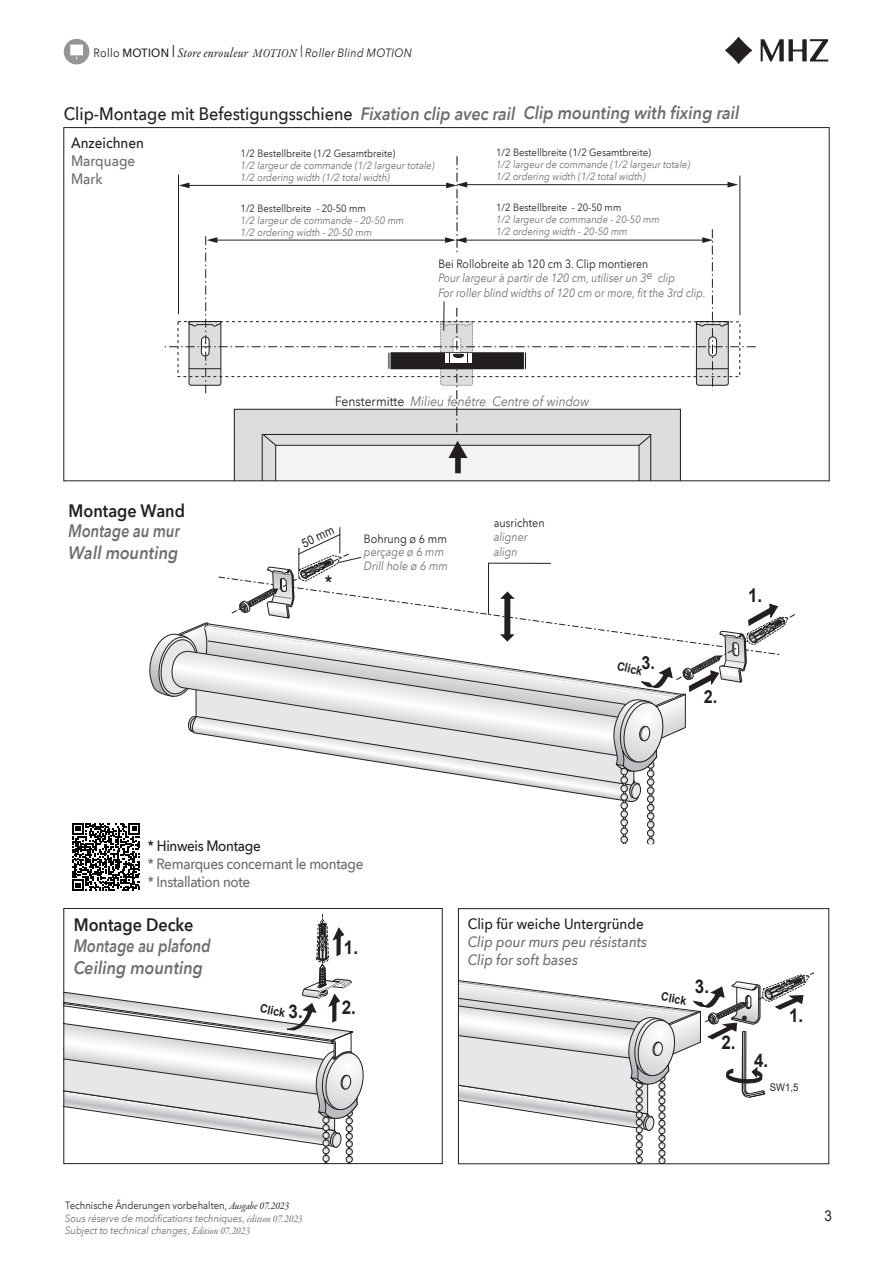
<style>
.page{position:relative;width:893px;height:1263px;background:#fff}
.page>*{position:absolute;margin:0;border:0;box-sizing:border-box;transform-origin:0 0}
.t1{font:700 18.9px "Arial";color:#231f20;scale:.9 1}
.t2{font:700 18.75px "Arial";color:#231f20;scale:.9 1}
.t3{font:italic 600 18px "Avenir Next LT Com";color:#6c6d70;scale:.9 1}
.t4{font:italic 600 18px/21.6px "Avenir Next LT Com";color:#6c6d70;scale:.81 1}
.t5{font:600 18px "Avenir Next LT Com";color:#231f20;scale:.9 1}
.t6{font:700 18px "Arial";color:#231f20;scale:.9 1}
.t7{font:500 15px/18px "Avenir Next LT Com";letter-spacing:-.025em;color:#6c6d70;scale:.9 1}
.t8{font:italic 500 15px/18px "Avenir Next LT Com";color:#6c6d70;scale:.9 1}
.t9{font:500 15px "Avenir Next LT Com";color:#231f20;scale:.9 1}
.t10{font:500 15px "Avenir Next LT Com";letter-spacing:-.025em;color:#231f20;scale:.9 1}
.t11{font:500 15px/18px "Avenir Next LT Com";color:#6c6d70;scale:.9 1}
.t12{font:15px "Arial";color:#231f20;scale:.9 1}
.t13{font:italic 13.5px "Avenir Next LT Com";color:#6c6d70;scale:.9 1}
.t14{font:12.3px "Arial";color:#231f20;scale:.9 1}
.t15{font:italic 12px/14.4px "Avenir Next LT Com";color:#6c6d70;scale:.88 1}
.t16{font:italic 12px "Avenir Next LT Com";letter-spacing:.03em;color:#231f20;scale:.9 1}
.t17{font:12px "Avenir Next LT Com";color:#231f20;scale:.88 1}
.t18{font:italic 12px/13.5px "Avenir Next LT Com";color:#6c6d70;scale:.9 1}
.t19{font:12px "Avenir Next LT Com";color:#231f20;scale:.9 1}
.t20{font:700 12px "Arial";color:#231f20;scale:.89 1}
.t21{font:italic 10.5px/12px "Avenir Next LT Com";color:#6c6d70;scale:.9 1}
.t22{font:10.5px "Avenir Next LT Com";color:#231f20;scale:.9 1}
.t23{font:10.5px "Arial";color:#231f20;scale:.9 1}
.s1{font-style:normal}
.s2{font-weight:500;font-style:normal}
.s3{font-family:"Garamond Premr Pro";font-size:13.5px}
.s4{font-family:"Garamond Premr Pro"}
.s5{font-weight:500;font-style:normal;color:#231f20}
.s6{font-style:normal;color:#231f20}
.s7{font-family:"Garamond Premr Pro";color:#231f20}
</style>
<div class="page">
<svg style="left:65px;top:914px;width:299px;height:248px"></svg>
<div style="left:63px;top:908px;width:380px;height:256px;border:1px solid #231f20"></div>
<svg style="left:725px;top:37px;width:27px;height:26px"></svg>
<svg style="left:789px;top:40px;width:39px;height:21px"></svg>
<svg style="left:761px;top:40px;width:22px;height:21px"></svg>
<div style="left:64px;top:39px;width:25px;height:25px;background:#939598;border-radius:50%"></div>
<svg style="left:70px;top:45px;width:13px;height:14px"></svg>
<svg style="left:458px;top:950px;width:357px;height:215px"></svg>
<svg style="left:72px;top:823px;width:68px;height:68px"></svg>
<svg style="left:163px;top:156px;width:593px;height:325px"></svg>
<svg style="left:149px;top:527px;width:646px;height:318px"></svg>
<p class="t16" style="left:94px;top:45px;width:355px"><span class="s1">Rollo</span> <span class="s2">MOTION </span><sup>|</sup> <span class="s3">Store enrouleur</span> <span class="s4">MOTION </span><sup>|</sup> Roller Blind MOTION</p>
<h3 class="t3" style="left:64px;top:102px;width:752px"><span class="s5">Clip-Montage mit Befestigungsschiene</span> Fixation clip avec rail Clip mounting with fixing rail</h3>
<h3 class="t9" style="left:71px;top:134px;width:83px">Anzeichnen</h3>
<h3 class="t11" style="left:71px;top:152px;width:73px">Marquage<br>Mark</h3>
<h3 class="t5" style="left:69px;top:499px;width:131px">Montage Wand</h3>
<h3 class="t4" style="left:69px;top:520px;width:139px">Montage au mur<br>Wall mounting</h3>
<p class="t22" style="left:241px;top:147px;width:173px">1/2 Bestellbreite (1/2 Gesamtbreite)</p>
<p class="t21" style="left:241px;top:159px;width:217px">1/2 largeur de commande (1/2 largeur totale)<br>1/2 ordering width (1/2 total width)</p>
<p class="t22" style="left:241px;top:202px;width:141px">1/2 Bestellbreite - 20-50 mm</p>
<p class="t21" style="left:241px;top:214px;width:183px">1/2 largeur de commande - 20-50 mm<br>1/2 ordering width - 20-50 mm</p>
<p class="t22" style="left:496px;top:146px;width:173px">1/2 Bestellbreite (1/2 Gesamtbreite)</p>
<p class="t21" style="left:496px;top:158px;width:217px">1/2 largeur de commande (1/2 largeur totale)<br>1/2 ordering width (1/2 total width)</p>
<p class="t22" style="left:496px;top:201px;width:141px">1/2 Bestellbreite - 20-50 mm</p>
<p class="t21" style="left:496px;top:214px;width:183px">1/2 largeur de commande - 20-50 mm<br>1/2 ordering width - 20-50 mm</p>
<p class="t17" style="left:438px;top:257px;width:240px">Bei Rollobreite ab 120 cm 3. Clip montieren</p>
<p class="t15" style="left:438px;top:271px;width:305px">Pour largeur à partir de 120 cm, utiliser un 3e clip<br>For roller blind widths of 120 cm or more, fit the 3rd clip.</p>
<p class="t13" style="left:335px;top:393px;width:284px"><span class="s6">Fenstermitte</span> Milieu fenêtre Centre of window</p>
<p class="t14" style="left:299px;top:536px;width:39px;rotate:-24deg">50 mm</p>
<h3 class="t5" style="left:325px;top:571px;width:10px">*</h3>
<p class="t19" style="left:364px;top:531px;width:94px">Bohrung ø 6 mm</p>
<p class="t18" style="left:364px;top:545px;width:95px">perçage ø 6 mm<br>Drill hole ø 6 mm</p>
<p class="t19" style="left:494px;top:515px;width:58px">ausrichten</p>
<p class="t18" style="left:494px;top:530px;width:39px;line-height:14.4px">aligner align</p>
<h3 class="t6" style="left:641px;top:650px;width:17px">3.</h3>
<p class="t20" style="left:619px;top:657px;width:30px;rotate:13deg">Click</p>
<h1 class="t1" style="left:748px;top:582px;width:17px">1.</h1>
<h3 class="t6" style="left:704px;top:684px;width:17px">2.</h3>
<h3 class="t10" style="left:148px;top:837px;width:127px">* Hinweis Montage</h3>
<h3 class="t7" style="left:148px;top:855px;width:241px">* Remarques concernant le montage * Installation note</h3>
<h3 class="t5" style="left:74px;top:914px;width:134px">Montage Decke</h3>
<h3 class="t4" style="left:74px;top:935px;width:171px">Montage au plafond<br>Ceiling mounting</h3>
<h1 class="t1" style="left:344px;top:934px;width:17px">1.</h1>
<p class="t20" style="left:262px;top:999px;width:30px;rotate:11deg">Click</p>
<h1 class="t1" style="left:342px;top:994px;width:17px">2.</h1>
<h2 class="t2" style="left:289px;top:998px;width:17px">3.</h2>
<h3 class="t9" style="left:468px;top:915px;width:197px">Clip für weiche Untergründe</h3>
<h3 class="t8" style="left:468px;top:933px;width:201px">Clip pour murs peu résistants<br>Clip for soft bases</h3>
<h2 class="t2" style="left:695px;top:973px;width:17px">3.</h2>
<p class="t20" style="left:672px;top:987px;width:30px;rotate:11deg">Click</p>
<p class="t20" style="left:663px;top:988px;width:30px;rotate:11deg">Click</p>
<h2 class="t2" style="left:721px;top:1029px;width:17px">2.</h2>
<h2 class="t2" style="left:754px;top:1047px;width:17px">4.</h2>
<h2 class="t2" style="left:789px;top:1002px;width:17px">1.</h2>
<p class="t23" style="left:770px;top:1080px;width:33px">SW1,5</p>
<p class="t21" style="left:65px;top:1199px;width:265px;line-height:12.6px"><span class="s6">Technische Änderungen vorbehalten,</span> <span class="s7">Ausgabe 07.2023<br></span>Sous réserve de modifications techniques<span class="s1">,</span> <span class="s4">édition 07.2023<br></span>Subject to technical changes<span class="s1">,</span> <span class="s4">Edition 07.2023</span></p>
<h3 class="t12" style="left:825px;top:1205px;width:10px">3</h3>
</div>
